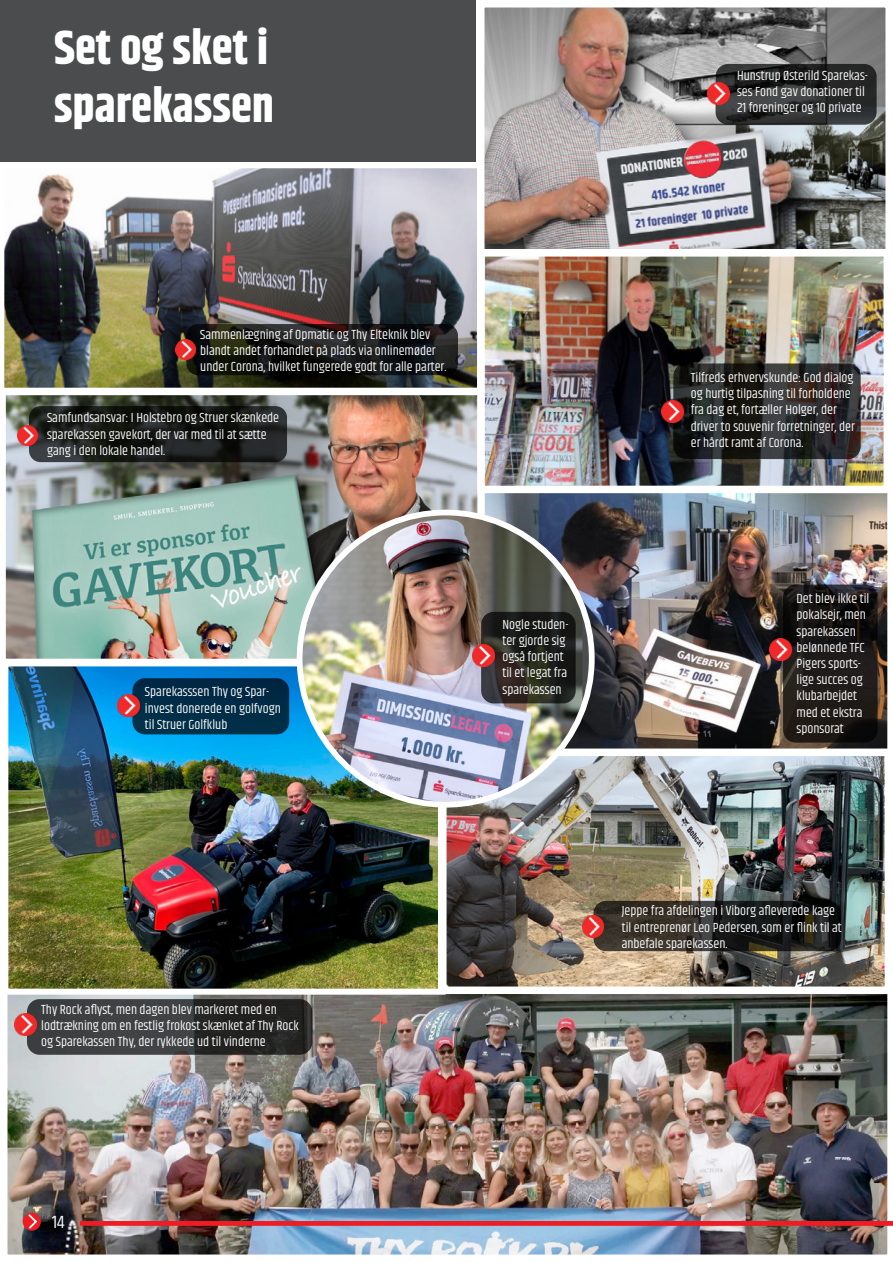
<style>
.page{position:relative;width:893px;height:1263px;background:#fff}
.page>*{position:absolute;margin:0;border:0;box-sizing:border-box;transform-origin:0 0}
.t1{font:700 48px "Khand";color:#fff}
.t2{font:18px "Khand";color:#fff}
.t3{font:13.5px/16.2px "Khand";color:#fff}
</style>
<div class="page">
<img style="left:485px;top:493px;width:403px;height:255px">
<img style="left:5px;top:395px;width:480px;height:264px">
<img style="left:7px;top:994px;width:886px;height:261px">
<svg style="left:23px;top:1212px;width:18px;height:19px"></svg>
<svg style="left:26px;top:1212px;width:13px;height:19px"></svg>
<img style="left:448px;top:757px;width:435px;height:228px">
<div style="left:439px;top:748px;width:453px;height:246px;border:8px solid #fff"></div>
<img style="left:4px;top:168px;width:473px;height:220px">
<img style="left:486px;top:9px;width:398px;height:238px">
<div style="left:477px;top:0;width:416px;height:256px;border:8px solid #fff"></div>
<img style="left:486px;top:258px;width:396px;height:226px">
<div style="left:477px;top:249px;width:414px;height:244px;border:8px solid #fff"></div>
<div style="left:0;top:0;width:476px;height:162px;background:#4b4c4d"></div>
<svg style="left:716px;top:64px;width:161px;height:61px;background:#2b2b2c"></svg>
<img style="left:707px;top:83px;width:22px;height:22px">
<svg style="left:673px;top:363px;width:188px;height:96px;background:#272625"></svg>
<img style="left:661px;top:400px;width:22px;height:22px">
<img style="left:9px;top:667px;width:429px;height:321px">
<div style="left:2px;top:660px;width:443px;height:335px;border:6px solid #fff"></div>
<svg style="left:593px;top:901px;width:248px;height:50px;background:#272520"></svg>
<svg style="left:27px;top:999px;width:285px;height:56px;background:#333535"></svg>
<img style="left:582px;top:915px;width:22px;height:22px">
<img style="left:14px;top:1013px;width:22px;height:22px">
<svg style="left:186px;top:324px;width:272px;height:51px;background:#161715"></svg>
<svg style="left:29px;top:406px;width:258px;height:56px;background:#1b1e1c"></svg>
<img style="left:175px;top:339px;width:21px;height:20px">
<img style="left:17px;top:425px;width:20px;height:21px">
<div style="left:132px;top:678px;width:157px;height:56px;background:#002c46;border-radius:13px"></div>
<img style="left:118px;top:695px;width:22px;height:21px">
<img style="left:300px;top:512px;width:292px;height:293px">
<svg style="left:481px;top:612px;width:95px;height:91px;background:#23221f"></svg>
<img style="left:473px;top:644px;width:22px;height:22px">
<hr style="left:80px;top:1221px;width:813px;height:4px;background:#ee1d23">
<svg style="left:783px;top:584px;width:94px;height:159px;background:#1b1816"></svg>
<img style="left:770px;top:638px;width:21px;height:22px">
<p class="t1" style="left:54px;top:13px;width:216px">Set og sket i</p>
<p class="t1" style="left:54px;top:71px;width:222px">sparekassen</p>
<p class="t3" style="left:737px;top:68px;width:132px">Hunstrup Østerild Sparekas&shy;ses Fond gav donationer til<br>21 foreninger og 10 private</p>
<p class="t3" style="left:200px;top:327px;width:248px">Sammenlægning af Opmatic og Thy Elteknik blev blandt andet forhandlet på plads via onlinemøder under Corona, hvilket fungerede godt for alle parter.</p>
<p class="t3" style="left:47px;top:411px;width:234px">Samfundsansvar: I Holstebro og Struer skænkede sparekassen gavekort, der var med til at sætte gang i den lokale handel.</p>
<p class="t3" style="left:145px;top:684px;width:137px">Sparekasssen Thy og Spar&shy;invest donerede en golfvogn</p>
<p class="t3" style="left:145px;top:717px;width:84px">til Struer Golfklub</p>
<p class="t3" style="left:502px;top:617px;width:68px">Nogle studen&shy;ter gjorde sig også fortjent til et legat fra sparekassen</p>
<p class="t3" style="left:691px;top:370px;width:166px">Tilfreds erhvervskunde: God dialog og hurtig tilpasning til forholdene fra dag et, fortæller Holger, der driver to souvenir forretninger, der er hårdt ramt af Corona.</p>
<p class="t3" style="left:796px;top:591px;width:74px">Det blev ikke til pokalsejr, men sparekassen belønnede TFC<br>Pigers sports&shy;lige succes og klubarbejdet med et ekstra sponsorat</p>
<p class="t3" style="left:41px;top:1002px;width:259px">Thy Rock aflyst, men dagen blev markeret med en lodtrækning om en festlig frokost skænket af Thy Rock og Sparekassen Thy, der rykkede ud til vinderne</p>
<p class="t2" style="left:52px;top:1211px;width:14px">14</p>
<p class="t3" style="left:622px;top:904px;width:222px">Jeppe fra afdelingen i Viborg afleverede kage til entreprenør Leo Pedersen, som er flink til at anbefale sparekassen.</p>
</div>
